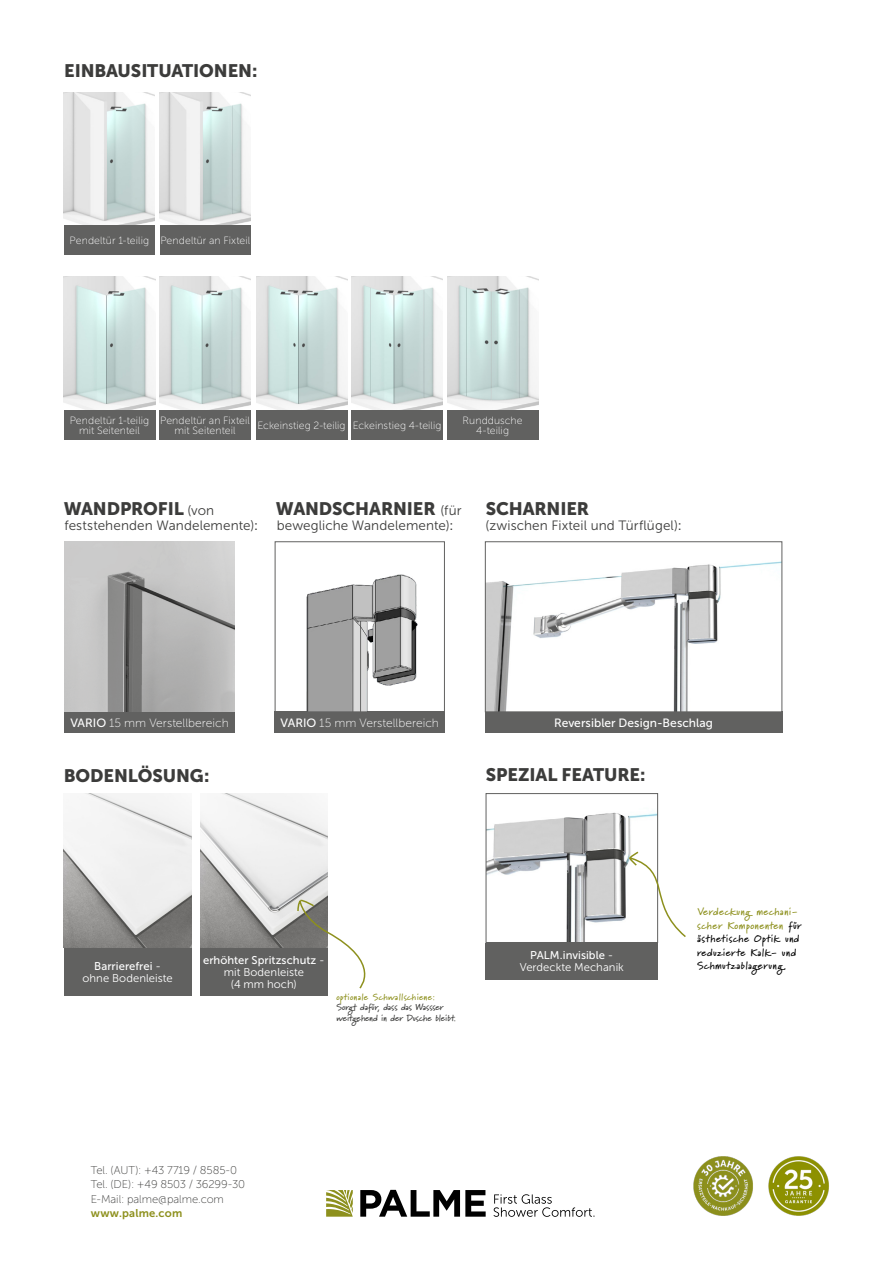
<style>
.page{position:relative;width:893px;height:1263px;background:#fff}
.page>*{position:absolute;margin:0;border:0;box-sizing:border-box;transform-origin:0 0}
.t1{font:18px "Museo Sans 900";letter-spacing:-.005em;color:#3c3c3b}
.t2{font:13.5px "Museo Sans 300";letter-spacing:.01em;color:#3c3c3b}
.t3{font:12px "Museo Sans 100";letter-spacing:.005em;color:#fff}
.t4{font:12px "Museo Sans 500";letter-spacing:.005em;color:#fff}
.t5{font:11.25px/14.2px "Museo Sans 100";letter-spacing:-.005em;color:#3c3c3b}
.t6{font:11.25px/12px "Museo Sans 300";letter-spacing:.005em;color:#fff;text-align:center}
.t7{font:11.25px "Museo Sans 500";letter-spacing:.005em;color:#fff}
.t8{font:11.25px "Museo Sans 700";letter-spacing:.015em;color:#8d901d}
.t9{font:10.5px/10.5px "Museo Sans 100";letter-spacing:.01em;color:#fff;text-align:center}
.t10{font:700 10.5px/13.5px "Marydale";letter-spacing:.05em;color:#000}
.t11{font:700 9px/10.5px "Marydale";color:#3c3c3b}
.t12{font:700 9px "Marydale";letter-spacing:.05em;color:#8d901d}
.s1{font-family:"Museo Sans 300";font-size:13.5px}
.s2{font-family:"Museo Sans 500"}
.s3{font-family:"Museo Sans 300"}
.s4{color:#8d901d}
</style>
<div class="page">
<svg style="left:360px;top:1190px;width:126px;height:27px"></svg>
<svg style="left:326px;top:1190px;width:27px;height:27px"></svg>
<svg style="left:493px;top:1194px;width:101px;height:23px"></svg>
<img style="left:768px;top:1156px;width:61px;height:60px">
<img style="left:693px;top:1156px;width:60px;height:60px">
<img style="left:488px;top:812px;width:168px;height:129px">
<div style="left:486px;top:793px;width:172px;height:150px;border:1px solid #616160"></div>
<img style="left:64px;top:92px;width:91px;height:134px">
<img style="left:160px;top:92px;width:91px;height:134px">
<img style="left:64px;top:276px;width:91px;height:134px">
<img style="left:256px;top:276px;width:91px;height:134px">
<img style="left:160px;top:276px;width:91px;height:134px">
<img style="left:352px;top:276px;width:91px;height:134px">
<img style="left:447px;top:276px;width:91px;height:134px">
<div style="left:64px;top:712px;width:171px;height:21px;background:#616160"></div>
<div style="left:275px;top:712px;width:170px;height:21px;background:#616160"></div>
<div style="left:64px;top:226px;width:91px;height:29px;background:#616160"></div>
<div style="left:160px;top:226px;width:91px;height:29px;background:#616160"></div>
<div style="left:64px;top:410px;width:91px;height:29px;background:#616160"></div>
<div style="left:256px;top:410px;width:91px;height:29px;background:#616160"></div>
<div style="left:160px;top:410px;width:91px;height:29px;background:#616160"></div>
<div style="left:352px;top:410px;width:91px;height:29px;background:#616160"></div>
<div style="left:447px;top:410px;width:91px;height:29px;background:#616160"></div>
<svg style="left:625px;top:851px;width:61px;height:88px"></svg>
<div style="left:486px;top:943px;width:172px;height:37px;background:#616160"></div>
<img style="left:64px;top:542px;width:171px;height:170px">
<img style="left:306px;top:574px;width:112px;height:136px">
<div style="left:275px;top:541px;width:170px;height:171px;border:1px solid #616160"></div>
<div style="left:485px;top:712px;width:297px;height:21px;background:#616160"></div>
<img style="left:487px;top:561px;width:293px;height:149px">
<div style="left:485px;top:541px;width:297px;height:171px;border:1px solid #616160"></div>
<img style="left:200px;top:793px;width:128px;height:155px">
<img style="left:64px;top:793px;width:127px;height:155px">
<div style="left:64px;top:948px;width:127px;height:48px;background:#616160"></div>
<div style="left:200px;top:948px;width:128px;height:48px;background:#616160"></div>
<svg style="left:296px;top:899px;width:70px;height:90px"></svg>
<h1 class="t1" style="left:64px;top:61px;width:195px">EINBAUSITUATIONEN:</h1>
<p class="t9" style="left:70px;top:236px;width:182px">Pendeltür 1-teilig Pendeltür an Fixteil</p>
<p class="t9" style="left:70px;top:415px;width:81px">Pendeltür 1-teilig mit Seitenteil</p>
<p class="t9" style="left:258px;top:420px;width:90px">Eckeinstieg 2-teilig</p>
<p class="t9" style="left:160px;top:415px;width:91px">Pendeltür an Fixteil mit Seitenteil</p>
<p class="t9" style="left:353px;top:420px;width:90px">Eckeinstieg 4-teilig</p>
<p class="t9" style="left:463px;top:415px;width:62px">Runddusche<br>4-teilig</p>
<h1 class="t1" style="left:64px;top:499px;width:152px">WANDPROFIL <span class="s1">(von</span></h1>
<p class="t2" style="left:64px;top:518px;width:195px">feststehenden Wandelemente)<span class="s2">:</span></p>
<h1 class="t1" style="left:276px;top:499px;width:187px">WANDSCHARNIER <span class="s1">(für</span></h1>
<p class="t2" style="left:277px;top:518px;width:178px">bewegliche Wandelemente)<span class="s2">:</span></p>
<h1 class="t1" style="left:486px;top:499px;width:105px">SCHARNIER</h1>
<p class="t2" style="left:485px;top:518px;width:198px">(zwischen Fixteil und Türflügel)<span class="s2">:</span></p>
<p class="t3" style="left:70px;top:716px;width:160px"><span class="s2">VARIO</span> 15 mm Verstellbereich</p>
<p class="t3" style="left:281px;top:716px;width:160px"><span class="s2">VARIO</span> 15 mm Verstellbereich</p>
<h1 class="t1" style="left:64px;top:766px;width:147px">BODENLÖSUNG:</h1>
<p class="t4" style="left:554px;top:716px;width:160px">Reversibler Design-Beschlag</p>
<h1 class="t1" style="left:486px;top:764px;width:161px">SPEZIAL FEATURE:</h1>
<p class="t7" style="left:94px;top:960px;width:68px">Barrierefrei <span class="s3">-</span></p>
<p class="t6" style="left:83px;top:972px;width:92px">ohne Bodenleiste</p>
<p class="t7" style="left:203px;top:954px;width:123px">erhöhter Spritzschutz <span class="s3">-</span></p>
<p class="t6" style="left:224px;top:966px;width:82px">mit Bodenleiste (4 mm hoch)</p>
<p class="t12" style="left:336px;top:991px;width:100px">optionale Schwallschiene:</p>
<p class="t11" style="left:336px;top:1002px;width:121px">Sorgt dafür, dass das Wassser weitgehend in der Dusche bleibt.</p>
<p class="t7" style="left:530px;top:949px;width:85px">PALM.invisible <span class="s3">-</span></p>
<p class="t6" style="left:520px;top:962px;width:106px">Verdeckte Mechanik</p>
<p class="t10" style="left:697px;top:905px;width:106px"><span class="s4">Verdeckung mechani&shy;scher Komponenten</span> für ästhetische Optik und reduzierte Kalk- und<br>Schmutzablagerung.</p>
<p class="t5" style="left:91px;top:1163px;width:156px">Tel. (AUT): +43 7719 / 8585-0<br>Tel. (DE): +49 8503 / 36299-30<br>E-Mail: palme@palme.com</p>
<p class="t8" style="left:91px;top:1207px;width:93px">www.palme.com</p>
</div>
